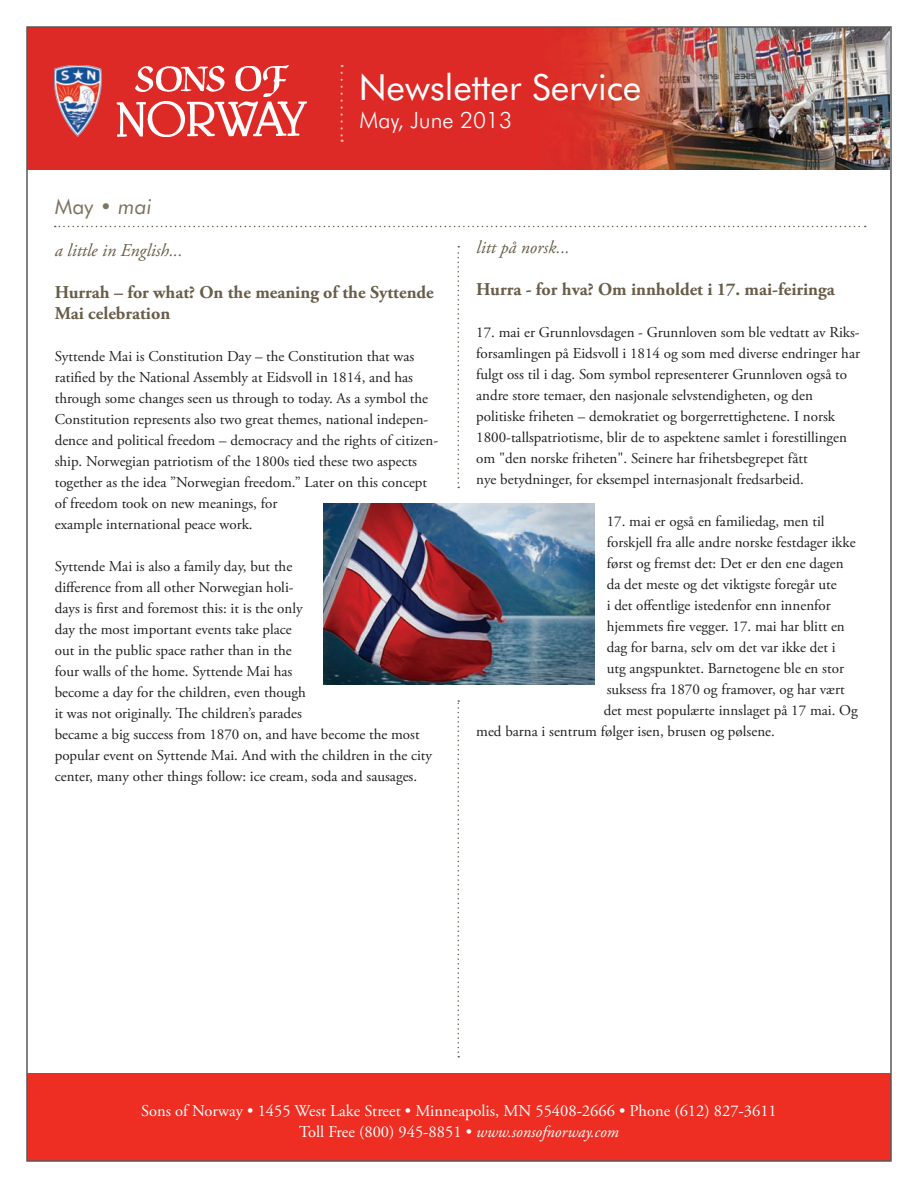
<style>
.page{position:relative;width:918px;height:1188px;background:#fff}
.page>*{position:absolute;margin:0;border:0;box-sizing:border-box;transform-origin:0 0}
.t1{font:36px "Futura BT";color:#fff}
.t2{font:300 22.5px "Futura BT";color:#fff}
.t3{font:21px "Futura BT";color:#7e745f}
.t4{font:700 18px/21px "Adobe Garamond Pro";color:#685d49}
.t5{font:italic 18px "Adobe Garamond Pro";color:#685d49}
.t6{font:16.5px/21px "Adobe Garamond Pro";color:#fff;text-align:center}
.t7{font:15px/21px "Adobe Garamond Pro";color:#231f20}
.s1{font-style:italic}
</style>
<div class="page">
<img style="left:29px;top:29px;width:860px;height:141px">
<div style="left:27px;top:1073px;width:864px;height:88px;background:#ee2e22"></div>
<img style="left:54px;top:111px;width:252px;height:25px">
<svg style="left:340px;top:111px;width:3px;height:31px"></svg>
<img style="left:29px;top:65px;width:860px;height:46px">
<svg style="left:55px;top:226px;width:811px;height:1px"></svg>
<svg style="left:458px;top:700px;width:1px;height:358px"></svg>
<svg style="left:458px;top:246px;width:1px;height:242px"></svg>
<img style="left:324px;top:504px;width:270px;height:180px">
<h1 class="t1" style="left:359px;top:65px;width:284px">Newsletter Service</h1>
<h2 class="t2" style="left:360px;top:107px;width:154px">May, June 2013</h2>
<h3 class="t3" style="left:55px;top:194px;width:99px">May • <span class="s1">mai</span></h3>
<p class="t5" style="left:55px;top:240px;width:129px">a little in English...</p>
<p class="t4" style="left:55px;top:282px;width:381px">Hurrah – for what? On the meaning of the Syttende<br>Mai celebration</p>
<p class="t7" style="left:55px;top:346px;width:385px">Syttende Mai is Constitution Day – the Constitution that was ratified by the National Assembly at Eidsvoll in 1814, and has through some changes seen us through to today. As a symbol the Constitution represents also two great themes, national indepen&shy;dence and political freedom – democracy and the rights of citizen&shy;ship. Norwegian patriotism of the 1800s tied these two aspects together as the idea ”Norwegian freedom.” Later on this concept of freedom took on new meanings, for<br>example international peace work.</p>
<p class="t7" style="left:55px;top:556px;width:379px">Syttende Mai is also a family day, but the<br>difference from all other Norwegian holi-<br>days is first and foremost this: it is the only<br>day the most important events take place<br>out in the public space rather than in the<br>four walls of the home. Syttende Mai has<br>become a day for the children, even though<br>it was not originally. The children’s parades<br>became a big success from 1870 on, and have become the most popular event on Syttende Mai. And with the children in the city center, many other things follow: ice cream, soda and sausages.</p>
<p class="t5" style="left:476px;top:236px;width:95px">litt på norsk...</p>
<p class="t4" style="left:476px;top:279px;width:360px">Hurra - for hva? Om innholdet i 17. mai-feiringa</p>
<p class="t7" style="left:476px;top:322px;width:385px">17. mai er Grunnlovsdagen - Grunnloven som ble vedtatt av Riks&shy;forsamlingen på Eidsvoll i 1814 og som med diverse endringer har fulgt oss til i dag. Som symbol representerer Grunnloven også to andre store temaer, den nasjonale selvstendigheten, og den politiske friheten – demokratiet og borgerrettighetene. I norsk 1800-tallspatriotisme, blir de to aspektene samlet i forestillingen om "den norske friheten". Seinere har frihetsbegrepet fått<br>nye betydninger, for eksempel internasjonalt fredsarbeid.</p>
<p class="t7" style="left:607px;top:511px;width:219px">17. mai er også en familiedag, men til</p>
<p class="t7" style="left:607px;top:532px;width:250px">forskjell fra alle andre norske festdager ikke</p>
<p class="t7" style="left:607px;top:553px;width:238px">først og fremst det: Det er den ene dagen</p>
<p class="t7" style="left:607px;top:574px;width:231px">da det meste og det viktigste foregår ute</p>
<p class="t7" style="left:607px;top:595px;width:226px">i det offentlige istedenfor enn innenfor</p>
<p class="t7" style="left:607px;top:616px;width:240px">hjemmets fire vegger. 17. mai har blitt en</p>
<p class="t7" style="left:607px;top:637px;width:230px">dag for barna, selv om det var ikke det i</p>
<p class="t7" style="left:607px;top:658px;width:239px">utg angspunktet. Barnetogene ble en stor</p>
<p class="t7" style="left:607px;top:679px;width:239px">suksess fra 1870 og framover, og har vært</p>
<p class="t7" style="left:604px;top:700px;width:256px">det mest populærte innslaget på 17 mai. Og</p>
<p class="t7" style="left:476px;top:721px;width:300px">med barna i sentrum følger isen, brusen og pølsene.</p>
<p class="t6" style="left:141px;top:1101px;width:637px">Sons of Norway • 1455 West Lake Street • Minneapolis, MN 55408-2666 • Phone (612) 827-3611<br>Toll Free (800) 945-8851 • <span class="s1">www.sonsofnorway.com</span></p>
</div>
